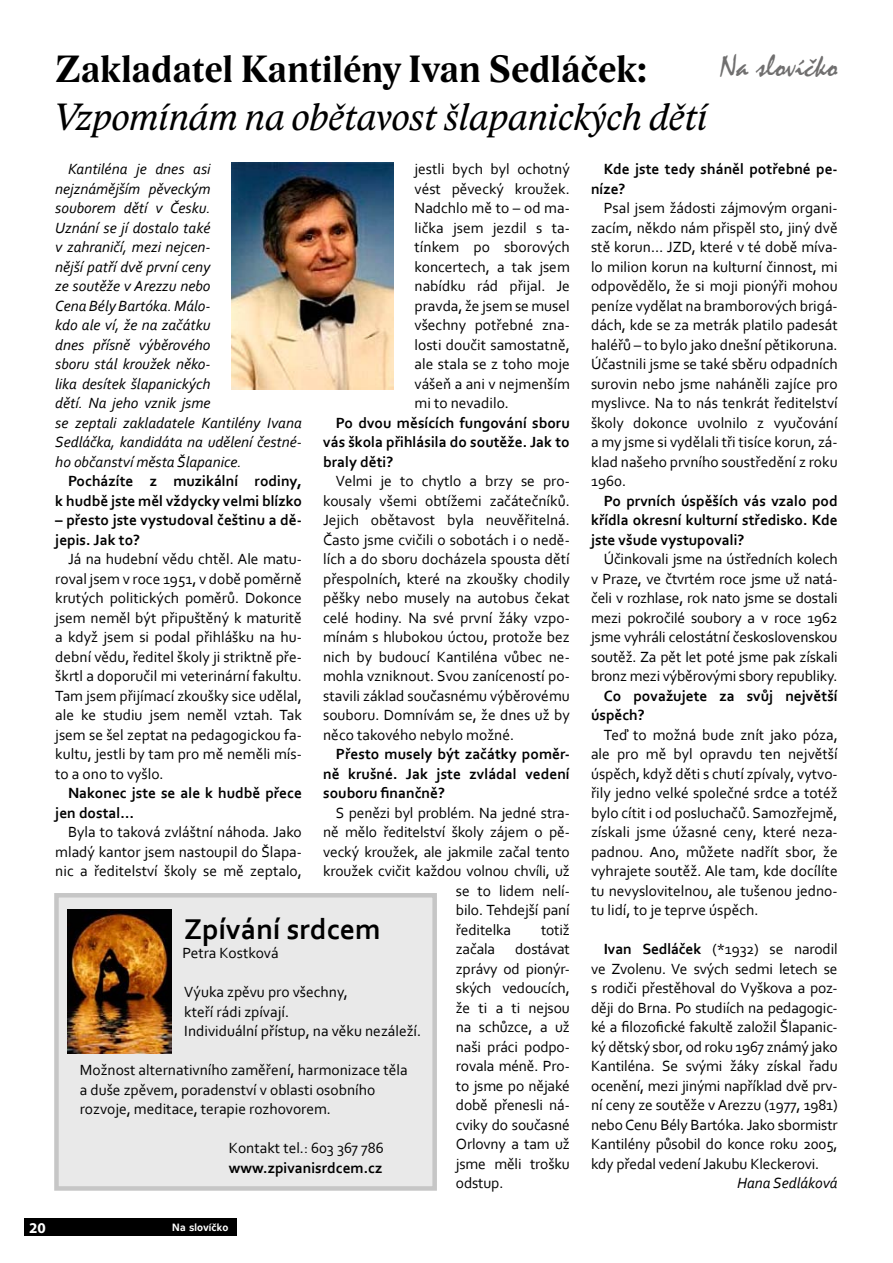
<style>
.page{position:relative;width:893px;height:1263px;background:#fff}
.page>*{position:absolute;margin:0;border:0;box-sizing:border-box;transform-origin:0 0}
.Nadpisy_zpravodaj{font:italic 39px "Lido STF";color:#000}
.Nadpisy_zpravodaj-2{font:700 39px "Lido STF";color:#000}
.Nadpisy_zpravodaj-3{font:31.5px "Mistral";color:#706f6f}
.Texty_zpravodaj{font:700 30px "Corbel";color:#000}
.Texty_zpravodaj-2{font:15.45px/19.5px "Corbel";color:#000;text-align:justify}
.Texty_zpravodaj-3{font:700 15.45px/19.5px "Corbel";color:#000}
.Texty_zpravodaj-4{font:italic 15.45px/19.5px "Corbel";color:#000}
.t1{font:700 15px "Myriad Pro";color:#fff}
.t2{font:10.5px "Zeppelin 33";letter-spacing:.02em;color:#fff}
.s1{font-weight:700}
</style>
<div class="page">
<div style="left:24px;top:1219px;width:213px;height:17px;background:#000"></div>
<img style="left:232px;top:163px;width:161px;height:227px">
<div style="left:54px;top:893px;width:383px;height:298px;background:#e9e9e9;border:4px solid #c6c6c6"></div>
<img style="left:67px;top:909px;width:104px;height:145px">
<p class="Nadpisy_zpravodaj-2" style="left:55px;top:49px;width:593px">Zakladatel Kantilény Ivan Sedláček:</p>
<p class="Nadpisy_zpravodaj-3" style="left:720px;top:47px;width:119px">Na slovíčko</p>
<p class="Nadpisy_zpravodaj" style="left:55px;top:97px;width:654px">Vzpomínám na obětavost šlapanických dětí</p>
<p class="Texty_zpravodaj-4" style="left:55px;top:159px;width:248px;text-indent:13px">Kantiléna je dnes asi<br>nejznámějším pěveckým<br>souborem dětí v Česku.<br>Uznání se jí dostalo také<br>v zahraničí, mezi nejcen-<br>nější patří dvě první ceny<br>ze soutěže v Arezzu nebo<br>Cena Bély Bartóka. Málo-<br>kdo ale ví, že na začátku<br>dnes přísně výběrového<br>sboru stál kroužek něko-<br>lika desítek šlapanických<br>dětí. Na jeho vznik jsme<br>se zeptali zakladatele Kantilény Ivana<br>Sedláčka, kandidáta na udělení čestné&shy;ho občanství města Šlapanice.</p>
<p class="Texty_zpravodaj-3" style="left:55px;top:471px;width:248px;text-align:right">Pocházíte z muzikální rodiny,<br>k hudbě jste měl vždycky velmi blízko</p>
<p class="Texty_zpravodaj-3" style="left:55px;top:510px;width:248px">– přesto jste vystudoval češtinu a dě&shy;jepis. Jak to?</p>
<p class="Texty_zpravodaj-2" style="left:55px;top:549px;width:248px;text-indent:13px">Já na hudební vědu chtěl. Ale matu&shy;roval jsem v roce 1951, v době poměrně krutých politických poměrů. Dokonce jsem neměl být připuštěný k maturitě a když jsem si podal přihlášku na hu&shy;dební vědu, ředitel školy ji striktně pře&shy;škrtl a doporučil mi veterinární fakultu.<br>Tam jsem přijímací zkoušky sice udělal, ale ke studiu jsem neměl vztah. Tak jsem se šel zeptat na pedagogickou fa&shy;kultu, jestli by tam pro mě neměli mís&shy;to a ono to vyšlo.</p>
<p class="Texty_zpravodaj-3" style="left:55px;top:783px;width:248px;text-indent:13px">Nakonec jste se ale k hudbě přece jen dostal…</p>
<p class="Texty_zpravodaj-2" style="left:55px;top:822px;width:248px;text-indent:13px">Byla to taková zvláštní náhoda. Jako mladý kantor jsem nastoupil do Šlapa&shy;nic a ředitelství školy se mě zeptalo,</p>
<p class="Texty_zpravodaj-2" style="left:415px;top:159px;width:157px">jestli bych byl ochotný vést pěvecký kroužek.<br>Nadchlo mě to – od ma&shy;lička jsem jezdil s ta&shy;tínkem po sborových koncertech, a tak jsem nabídku rád přijal. Je pravda, že jsem se musel všechny potřebné zna&shy;losti doučit samostatně, ale stala se z toho moje vášeň a ani v nejmenším mi to nevadilo.</p>
<p class="Texty_zpravodaj-3" style="left:323px;top:412px;width:248px;text-align:justify;text-indent:13px">Po dvou měsících fungování sboru vás škola přihlásila do soutěže. Jak to braly děti?</p>
<p class="Texty_zpravodaj-2" style="left:323px;top:471px;width:248px;text-indent:13px">Velmi je to chytlo a brzy se pro&shy;kousaly všemi obtížemi začátečníků.<br>Jejich obětavost byla neuvěřitelná.<br>Často jsme cvičili o sobotách i o nedě&shy;lích a do sboru docházela spousta dětí přespolních, které na zkoušky chodily pěšky nebo musely na autobus čekat celé hodiny. Na své první žáky vzpo&shy;mínám s hlubokou úctou, protože bez nich by budoucí Kantiléna vůbec ne&shy;mohla vzniknout. Svou zaníceností po&shy;stavili základ současnému výběrovému souboru. Domnívám se, že dnes už by něco takového nebylo možné.</p>
<p class="Texty_zpravodaj-3" style="left:323px;top:744px;width:248px;text-align:justify;text-indent:13px">Přesto musely být začátky poměr&shy;ně krušné. Jak jste zvládal vedení souboru finančně?</p>
<p class="Texty_zpravodaj-2" style="left:336px;top:802px;width:235px">S penězi byl problém. Na jedné stra-</p>
<p class="Texty_zpravodaj-2" style="left:323px;top:822px;width:248px">ně mělo ředitelství školy zájem o pě-</p>
<p class="Texty_zpravodaj-2" style="left:323px;top:841px;width:248px">vecký kroužek, ale jakmile začal tento</p>
<p class="Texty_zpravodaj-2" style="left:323px;top:861px;width:248px">kroužek cvičit každou volnou chvíli, už</p>
<p class="Texty_zpravodaj-2" style="left:456px;top:880px;width:115px">se to lidem nelí-</p>
<p class="Texty_zpravodaj-2" style="left:456px;top:900px;width:115px">bilo. Tehdejší paní</p>
<p class="Texty_zpravodaj-2" style="left:456px;top:919px;width:57px">ředitelka</p>
<p class="Texty_zpravodaj-2" style="left:541px;top:919px;width:30px">totiž</p>
<p class="Texty_zpravodaj-2" style="left:456px;top:939px;width:41px">začala</p>
<p class="Texty_zpravodaj-3" style="left:591px;top:159px;width:248px;text-indent:13px">Kde jste tedy sháněl potřebné pe&shy;níze?</p>
<p class="Texty_zpravodaj-2" style="left:591px;top:198px;width:248px;text-indent:13px">Psal jsem žádosti zájmovým organi&shy;zacím, někdo nám přispěl sto, jiný dvě stě korun… JZD, které v té době míva&shy;lo milion korun na kulturní činnost, mi odpovědělo, že si moji pionýři mohou peníze vydělat na bramborových brigá&shy;dách, kde se za metrák platilo padesát haléřů – to bylo jako dnešní pětikoruna.<br>Účastnili jsme se také sběru odpadních surovin nebo jsme naháněli zajíce pro myslivce. Na to nás tenkrát ředitelství školy dokonce uvolnilo z vyučování a my jsme si vydělali tři tisíce korun, zá&shy;klad našeho prvního soustředění z roku 1960.</p>
<p class="Texty_zpravodaj-3" style="left:591px;top:490px;width:248px;text-align:justify;text-indent:13px">Po prvních úspěších vás vzalo pod křídla okresní kulturní středisko. Kde jste všude vystupovali?</p>
<p class="Texty_zpravodaj-2" style="left:591px;top:549px;width:248px;text-indent:13px">Účinkovali jsme na ústředních kolech v Praze, ve čtvrtém roce jsme už natá&shy;čeli v rozhlase, rok nato jsme se dostali mezi pokročilé soubory a v roce 1962 jsme vyhráli celostátní československou soutěž. Za pět let poté jsme pak získali bronz mezi výběrovými sbory republiky.</p>
<p class="Texty_zpravodaj-3" style="left:591px;top:685px;width:248px;text-indent:13px">Co považujete za svůj největší úspěch?</p>
<p class="Texty_zpravodaj-2" style="left:591px;top:724px;width:248px;text-indent:13px">Teď to možná bude znít jako póza, ale pro mě byl opravdu ten největší úspěch, když děti s chutí zpívaly, vytvo&shy;řily jedno velké společné srdce a totéž bylo cítit i od posluchačů. Samozřejmě, získali jsme úžasné ceny, které neza&shy;padnou. Ano, můžete nadřít sbor, že vyhrajete soutěž. Ale tam, kde docílíte tu nevyslovitelnou, ale tušenou jedno&shy;tu lidí, to je teprve úspěch.</p>
<p class="Texty_zpravodaj-2" style="left:591px;top:939px;width:248px;text-indent:13px"><span class="s1">Ivan Sedláček</span> (*1932) se narodil ve Zvolenu. Ve svých sedmi letech se s rodiči přestěhoval do Vyškova a poz&shy;ději do Brna. Po studiích na pedagogic&shy;ké a filozofické fakultě založil Šlapanic&shy;ký dětský sbor, od roku 1967 známý jako Kantiléna. Se svými žáky získal řadu ocenění, mezi jinými například dvě prv&shy;ní ceny ze soutěže v Arezzu (1977, 1981) nebo Cenu Bély Bartóka. Jako sbormistr Kantilény působil do konce roku 2005, kdy předal vedení Jakubu Kleckerovi.</p>
<p class="Texty_zpravodaj-4" style="left:737px;top:1173px;width:102px">Hana Sedláková</p>
<p class="Texty_zpravodaj" style="left:184px;top:910px;width:198px">Zpívání srdcem</p>
<p class="Texty_zpravodaj-2" style="left:183px;top:943px;width:98px">Petra Kostková</p>
<p class="Texty_zpravodaj-2" style="left:184px;top:982px;width:165px">Výuka zpěvu pro všechny,</p>
<p class="Texty_zpravodaj-2" style="left:184px;top:1001px;width:106px">kteří rádi zpívají.</p>
<p class="Texty_zpravodaj-2" style="left:184px;top:1021px;width:238px">Individuální přístup, na věku nezáleží.</p>
<p class="Texty_zpravodaj-2" style="left:80px;top:1060px;width:329px">Možnost alternativního zaměření, harmonizace těla</p>
<p class="Texty_zpravodaj-2" style="left:80px;top:1079px;width:297px">a duše zpěvem, poradenství v oblasti osobního</p>
<p class="Texty_zpravodaj-2" style="left:80px;top:1099px;width:253px">rozvoje, meditace, terapie rozhovorem.</p>
<p class="Texty_zpravodaj-2" style="left:229px;top:1138px;width:156px">Kontakt tel.: 603 367 786</p>
<p class="Texty_zpravodaj-3" style="left:229px;top:1157px;width:155px">www.zpivanisrdcem.cz</p>
<p class="Texty_zpravodaj-2" style="left:456px;top:939px;width:115px;text-indent:59px">dostávat zprávy od pionýr&shy;ských vedoucích, že ti a ti nejsou na schůzce, a už naši práci podpo&shy;rovala méně. Pro&shy;to jsme po nějaké době přenesli ná&shy;cviky do současné Orlovny a tam už jsme měli trošku odstup.</p>
<p class="t1" style="left:29px;top:1218px;width:18px">20</p>
<p class="t2" style="left:172px;top:1221px;width:58px">Na slovíčko</p>
</div>
